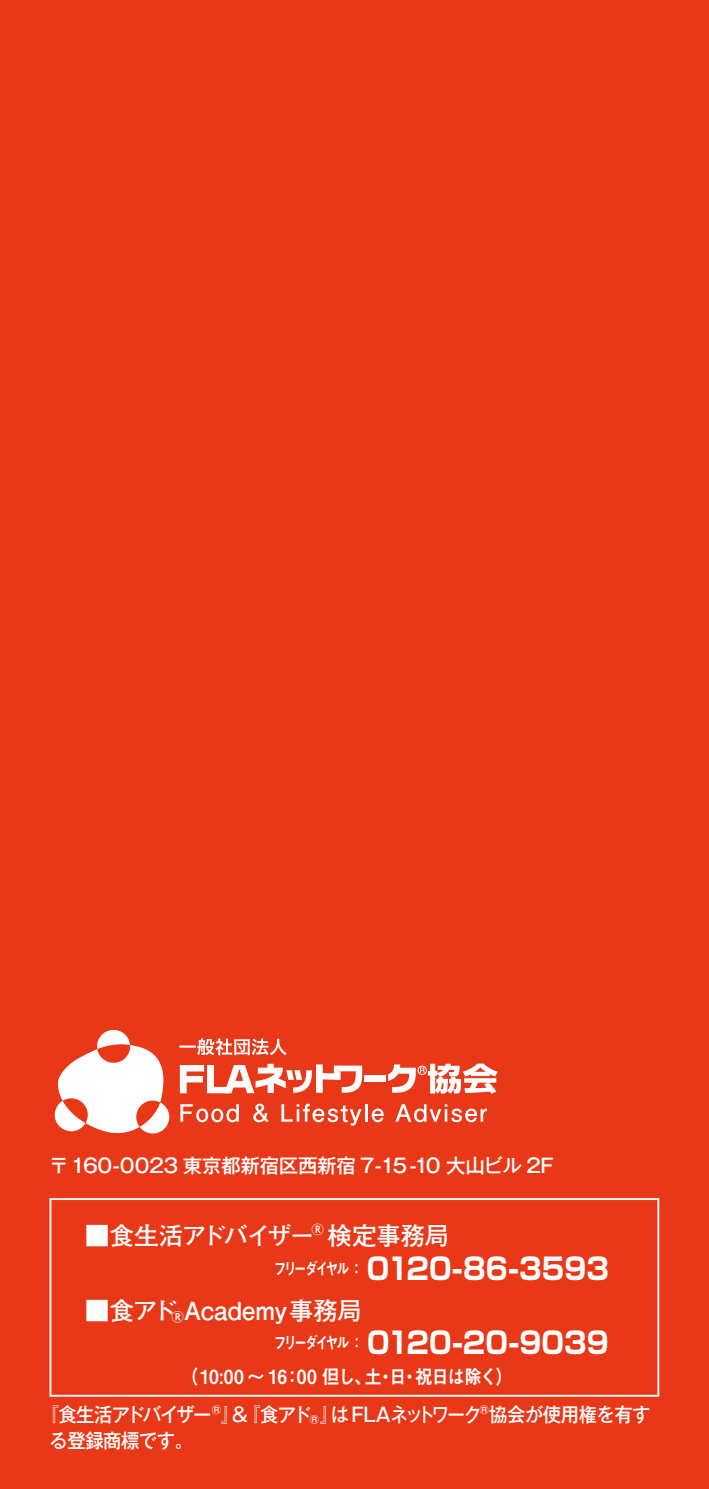
<style>
.page{position:relative;width:709px;height:1489px;background:#fff}
.page>*{position:absolute;margin:0;border:0;box-sizing:border-box;transform-origin:0 0}
.t1{font:700 29.75px "Shin Go Pro";letter-spacing:-.01em;color:#fff;scale:.93 1}
.t2{font:700 24.75px "Futo Go B101 Pro";letter-spacing:-.055em;color:#fff}
.t3{font:700 24.75px "Futo Go B101 Pro";letter-spacing:-.02em;color:#fff}
.t4{font:500 19.5px/26.5px "Gothic MB101 Pro";letter-spacing:-.025em;color:#fff;scale:.94 1}
.t5{font:500 19.5px "Gothic MB101 Pro";letter-spacing:-.025em;color:#fff}
.t6{font:19.5px "Midashi Go Pro MB31";letter-spacing:-.04em;color:#fff;scale:.9 1}
.s1{font-family:"Shin Go Pro";font-weight:400}
.s2{font-family:"UD Shin Go NT Pro";font-weight:400}
</style>
<div class="page">
<div style="left:0;top:0;width:709px;height:1488px;background:#e83817"></div>
<svg style="left:55px;top:1029px;width:114px;height:104px"></svg>
<svg style="left:179px;top:1038px;width:108px;height:17px"></svg>
<div style="left:364px;top:1075px;width:21px;height:6px;background:#fff"></div>
<svg style="left:180px;top:1063px;width:182px;height:30px"></svg>
<svg style="left:180px;top:1104px;width:59px;height:18px"></svg>
<svg style="left:253px;top:1103px;width:16px;height:19px"></svg>
<svg style="left:281px;top:1103px;width:103px;height:22px"></svg>
<svg style="left:395px;top:1104px;width:92px;height:18px"></svg>
<svg style="left:388px;top:1063px;width:110px;height:30px"></svg>
<div style="left:50px;top:1198px;width:609px;height:198px;border:2px solid #fff"></div>
<p class="t5" style="left:49px;top:1149px;width:506px">〒160-0023 東京都新宿区西新宿 7-15-10 大山ビル 2F</p>
<p class="t2" style="left:85px;top:1215px;width:366px"><span class="s1">■</span>食生活アドバイザー<span class="s2">R</span> 検定事務局</p>
<h1 class="t1" style="left:274px;top:1244px;width:362px"><sup>フリーダイヤル</sup> <sup>：</sup> 0120-86-3593</h1>
<p class="t3" style="left:85px;top:1290px;width:279px"><span class="s1">■</span>食アド<span class="s2">R</span>Academy事務局</p>
<h1 class="t1" style="left:274px;top:1319px;width:362px"><sup>フリーダイヤル</sup> <sup>：</sup> 0120-20-9039</h1>
<p class="t6" style="left:181px;top:1360px;width:370px">（10:00 〜 16：00 但し、土・日・祝日は除く）</p>
<p class="t4" style="left:50px;top:1398px;width:641px;text-indent:-9px">『食生活アドバイザーR』＆『食アドR』はFLAネットワークR協会が使用権を有する登録商標です。</p>
</div>
